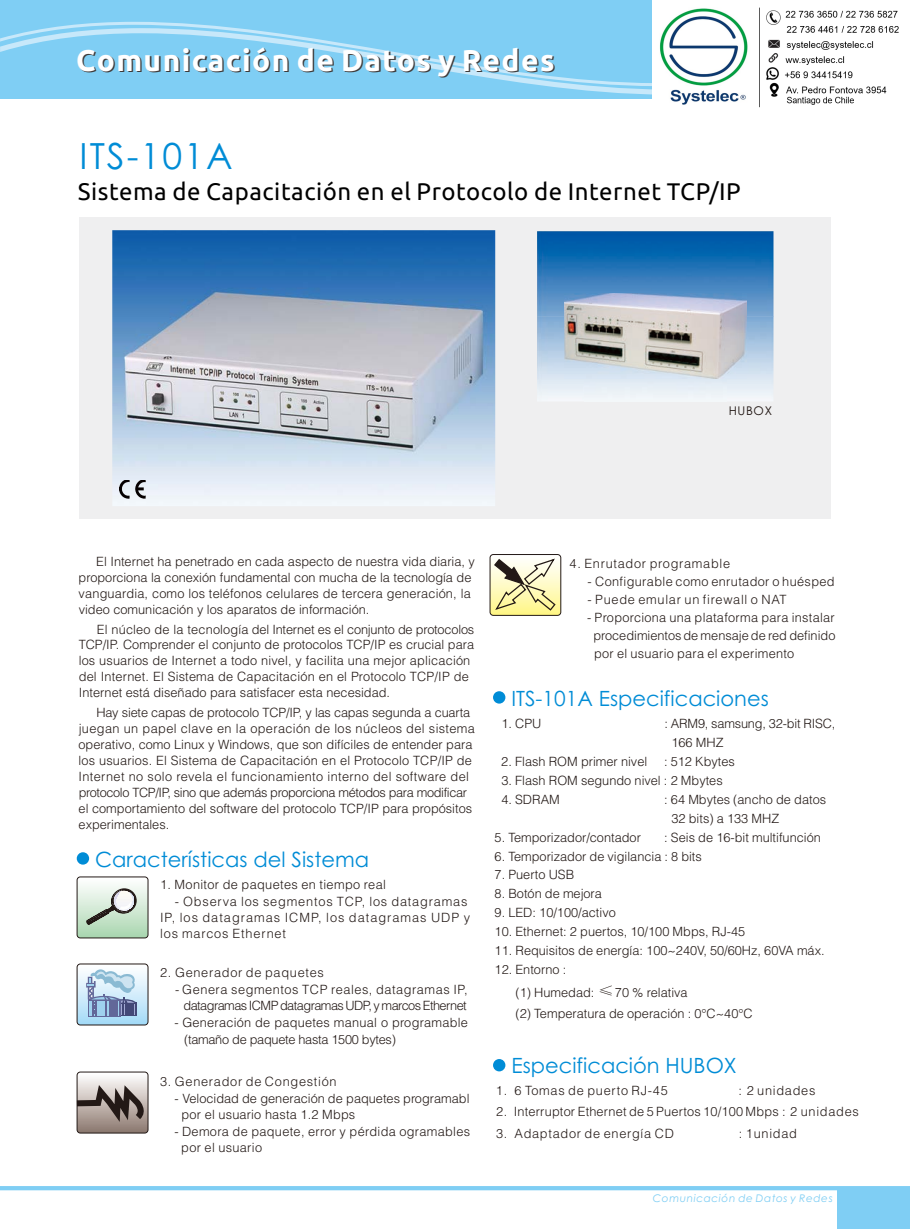
<style>
.page{position:relative;width:910px;height:1229px;background:#fff}
.page>*{position:absolute;margin:0;border:0;box-sizing:border-box;transform-origin:0 0}
.t1{font:36px "Century Gothic";letter-spacing:.055em;color:#008cd6}
.t2{font:700 30px "Ubuntu";letter-spacing:.05em;color:#3f3b3a}
.t3{font:24px "Ubuntu";letter-spacing:.025em;color:#000}
.t4{font:21px "Century Gothic";color:#008cd6}
.t5{font:300 12.75px/15.9px "Helvetica";color:#231916}
.t6{font:300 12.75px "Helvetica";letter-spacing:.055em;color:#231916}
.t7{font:300 12.75px/16.4px "Helvetica";letter-spacing:.065em;color:#231916}
.t8{font:300 12.75px/16.6px "Helvetica";letter-spacing:-.04em;color:#231916;text-align:center}
.t9{font:300 12.75px "Helvetica";letter-spacing:.03em;color:#231916}
.t10{font:300 12.75px/16.4px "Helvetica";letter-spacing:.025em;color:#231916}
.t11{font:12px "Century Gothic";letter-spacing:.055em;color:#231916}
.t12{font:italic 10.5px "Century Gothic";letter-spacing:.055em;color:#7fcef4}
.s1{font-family:"Adobe Song Std";font-size:17.25px}
</style>
<div class="page">
<div style="left:79px;top:218px;width:752px;height:301px;background:#efeff0"></div>
<img style="left:537px;top:231px;width:236px;height:85px">
<img style="left:537px;top:316px;width:47px;height:85px">
<img style="left:726px;top:316px;width:47px;height:85px">
<img style="left:564px;top:293px;width:182px;height:85px">
<svg style="left:77px;top:877px;width:71px;height:61px"></svg>
<svg style="left:77px;top:964px;width:71px;height:61px"></svg>
<svg style="left:490px;top:554px;width:71px;height:61px"></svg>
<svg style="left:76px;top:1072px;width:72px;height:61px"></svg>
<img style="left:112px;top:230px;width:383px;height:276px">
<img style="left:120px;top:480px;width:25px;height:18px">
<hr style="left:0;top:1186px;width:910px;height:4px;background:#7fcef4">
<div style="left:837px;top:1188px;width:73px;height:41px;background:#7fcef4"></div>
<div style="left:77px;top:852px;width:12px;height:13px;background:#008cd6;border-radius:50%"></div>
<div style="left:493px;top:691px;width:12px;height:13px;background:#008cd6;border-radius:50%"></div>
<div style="left:493px;top:1059px;width:12px;height:12px;background:#008cd6;border-radius:50%"></div>
<div style="left:0;top:0;width:910px;height:98px;background:#7fcef4"></div>
<svg style="left:50px;top:22px;width:184px;height:6px"></svg>
<svg style="left:0;top:28px;width:652px;height:67px"></svg>
<img style="left:652px;top:0;width:258px;height:108px">
<h2 class="t2" style="left:78px;top:49px;width:480px">Comunicación de Datos y Redes</h2>
<h1 class="t1" style="left:80px;top:142px;width:154px">ITS-101A</h1>
<h3 class="t3" style="left:78px;top:181px;width:665px">Sistema de Capacitación en el Protocolo de Internet TCP/IP</h3>
<p class="t11" style="left:729px;top:406px;width:45px">HUBOX</p>
<p class="t5" style="left:79px;top:554px;width:398px;text-indent:18px">El Internet ha penetrado en cada aspecto de nuestra vida diaria, y proporciona la conexión fundamental con mucha de la tecnología de vanguardia, como los teléfonos celulares de tercera generación, la video comunicación y los aparatos de información.</p>
<p class="t5" style="left:79px;top:622px;width:397px;text-indent:18px">El núcleo de la tecnología del Internet es el conjunto de protocolos TCP/IP. Comprender el conjunto de protocolos TCP/IP es crucial para los usuarios de Internet a todo nivel, y facilita una mejor aplicación del Internet. El Sistema de Capacitación en el Protocolo TCP/IP de Internet está diseñado para satisfacer esta necesidad.</p>
<p class="t5" style="left:79px;top:705px;width:398px;text-indent:18px">Hay siete capas de protocolo TCP/IP, y las capas segunda a cuarta juegan un papel clave en la operación de los núcleos del sistema operativo, como Linux y Windows, que son difíciles de entender para los usuarios. El Sistema de Capacitación en el Protocolo TCP/IP de Internet no solo revela el funcionamiento interno del software del protocolo TCP/IP, sino que además proporciona métodos para modificar el comportamiento del software del protocolo TCP/IP para propósitos experimentales.</p>
<h3 class="t4" style="left:95px;top:851px;width:275px">Características del Sistema</h3>
<p class="t9" style="left:160px;top:879px;width:227px">1. Monitor de paquetes en tiempo real</p>
<p class="t7" style="left:160px;top:894px;width:311px;text-indent:15px">- Observa los segmentos TCP, los datagramas<br>IP, los datagramas ICMP, los datagramas UDP y los marcos Ethernet</p>
<p class="t6" style="left:160px;top:967px;width:165px">2. Generador de paquetes</p>
<p class="t8" style="left:175px;top:982px;width:294px">- Genera segmentos TCP reales, datagramas IP, datagramas ICMP datagramas UDP, y marcos Ethernet</p>
<p class="t5" style="left:184px;top:1015px;width:285px;line-height:16.6px;text-indent:-9px">- Generación de paquetes manual o programable (tamaño de paquete hasta 1500 bytes)</p>
<p class="t6" style="left:160px;top:1076px;width:178px">3. Generador de Congestión</p>
<p class="t5" style="left:182px;top:1091px;width:289px;line-height:16.4px;text-indent:-7px">- Velocidad de generación de paquetes programabl por el usuario hasta 1.2 Mbps</p>
<p class="t10" style="left:181px;top:1124px;width:290px;text-indent:-7px">- Demora de paquete, error y pérdida ogramables por el usuario</p>
<p class="t6" style="left:569px;top:558px;width:162px">4. Enrutador programable</p>
<p class="t9" style="left:587px;top:576px;width:249px">- Configurable como enrutador o huésped</p>
<p class="t6" style="left:587px;top:594px;width:201px">- Puede emular un firewall o NAT</p>
<p class="t5" style="left:593px;top:610px;width:243px;line-height:17.9px;text-align:justify;text-indent:-6px">- Proporciona una plataforma para instalar procedimientos de mensaje de red definido por el usuario para el experimento</p>
<h3 class="t4" style="left:511px;top:690px;width:259px">ITS-101A Especificaciones</h3>
<p class="t5" style="left:501px;top:716px;width:42px">1. CPU</p>
<p class="t5" style="left:671px;top:715px;width:165px;line-height:18.8px;text-indent:-7px">: ARM9, samsung, 32-bit RISC,<br>166 MHZ</p>
<p class="t5" style="left:501px;top:754px;width:147px">2. Flash ROM primer nivel</p>
<p class="t5" style="left:664px;top:754px;width:72px">: 512 Kbytes</p>
<p class="t5" style="left:501px;top:773px;width:223px">3. Flash ROM segundo nivel : 2 Mbytes</p>
<p class="t5" style="left:501px;top:792px;width:60px">4. SDRAM</p>
<p class="t5" style="left:671px;top:790px;width:156px;line-height:19px;text-indent:-7px">: 64 Mbytes (ancho de datos<br>32 bits) a 133 MHZ</p>
<p class="t5" style="left:495px;top:830px;width:148px">5. Temporizador/contador</p>
<p class="t5" style="left:664px;top:830px;width:158px">: Seis de 16-bit multifunción</p>
<p class="t5" style="left:495px;top:849px;width:209px">6. Temporizador de vigilancia : 8 bits</p>
<p class="t5" style="left:495px;top:868px;width:81px">7. Puerto USB</p>
<p class="t5" style="left:495px;top:887px;width:109px">8. Botón de mejora</p>
<p class="t5" style="left:495px;top:906px;width:123px">9. LED: 10/100/activo</p>
<p class="t5" style="left:495px;top:925px;width:252px">10. Ethernet: 2 puertos, 10/100 Mbps, RJ-45</p>
<p class="t5" style="left:495px;top:944px;width:332px">11. Requisitos de energía: 100~240V, 50/60Hz, 60VA máx.</p>
<p class="t5" style="left:515px;top:959px;width:174px;line-height:23px;text-indent:-21px">12. Entorno :<br>(1) Humedad: <span class="s1">≤</span>70 % relativa</p>
<p class="t5" style="left:515px;top:1007px;width:239px">(2) Temperatura de operación : 0°C~40°C</p>
<h3 class="t4" style="left:511px;top:1057px;width:227px">Especificación HUBOX</h3>
<p class="t6" style="left:496px;top:1085px;width:173px">1. 6 Tomas de puerto RJ-45</p>
<p class="t6" style="left:739px;top:1085px;width:78px">: 2 unidades</p>
<p class="t5" style="left:496px;top:1105px;width:364px">2. Interruptor Ethernet de 5 Puertos 10/100 Mbps : 2 unidades</p>
<p class="t6" style="left:496px;top:1127px;width:179px">3. Adaptador de energía CD</p>
<p class="t5" style="left:746px;top:1126px;width:9px">1</p>
<p class="t5" style="left:739px;top:1126px;width:60px">: unidad</p>
<p class="t12" style="left:653px;top:1194px;width:181px">Comunicación de Datos y Redes</p>
</div>
